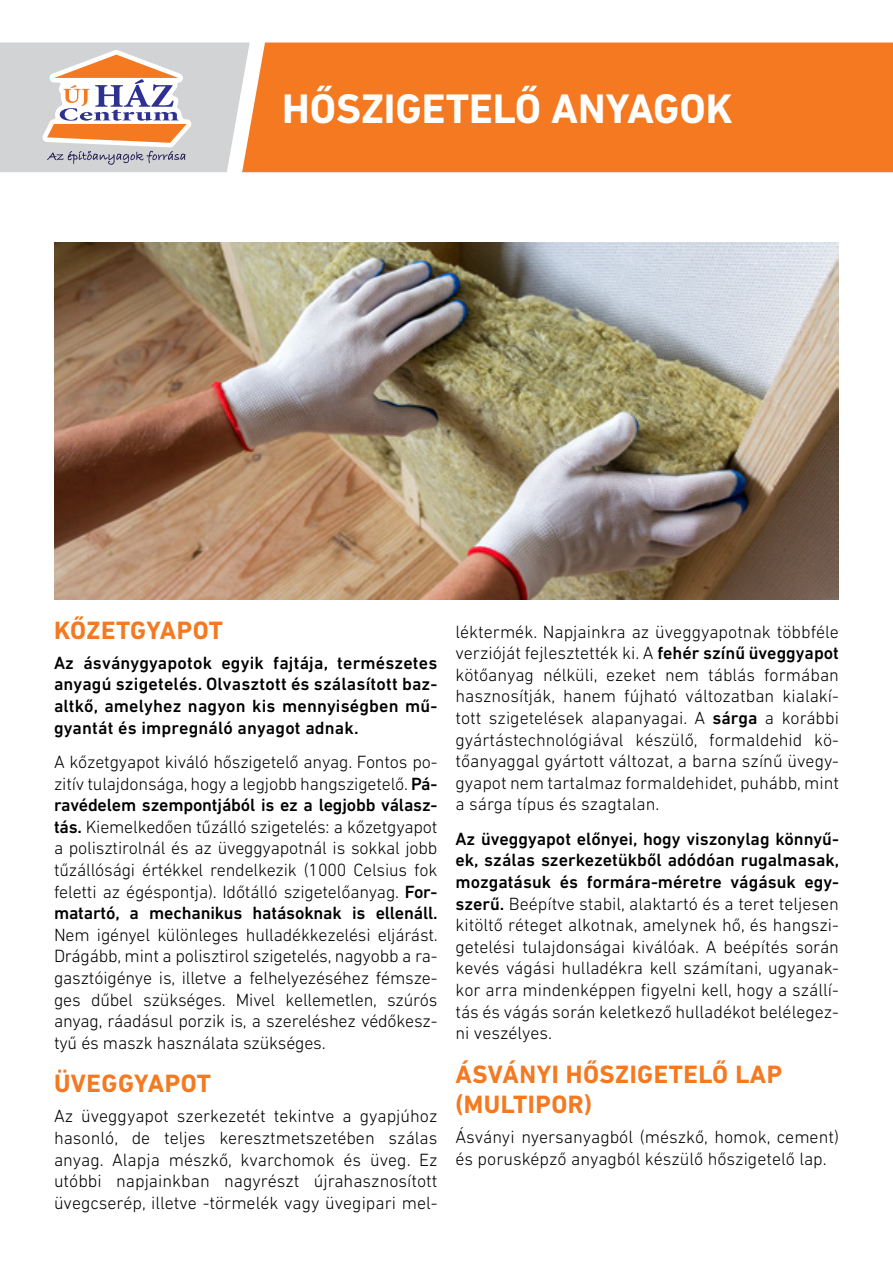
<style>
.page{position:relative;width:893px;height:1263px;background:#fff}
.page>*{position:absolute;margin:0;border:0;box-sizing:border-box;transform-origin:0 0}
.t1{font:700 42px "DIN Next LT Pro";color:#fff}
.t2{font:700 25.5px/30.6px "DIN Next LT Pro";letter-spacing:.02em;color:#f47920}
.t3{font:300 18px/21.6px "DIN Next LT Pro";color:#000;text-align:justify}
.t4{font:500 18px/21.6px "DIN Next LT Pro";letter-spacing:.01em;color:#000;text-align:justify}
.s1{font-weight:500}
</style>
<div class="page">
<div style="left:250px;top:43px;width:643px;height:129px;background:#f47920"></div>
<svg style="left:0;top:43px;width:250px;height:129px"></svg>
<img style="left:54px;top:242px;width:785px;height:358px">
<h1 class="t1" style="left:282px;top:84px;width:452px">HŐSZIGETELŐ ANYAGOK</h1>
<h2 class="t2" style="left:54px;top:615px;width:171px">KŐZETGYAPOT</h2>
<p class="t4" style="left:54px;top:652px;width:385px">Az ásványgyapotok egyik fajtája, természetes anyagú szigetelés. Olvasztott és szálasított baz&shy;altkő, amelyhez nagyon kis mennyiségben mű&shy;gyantát és impregnáló anyagot adnak.</p>
<p class="t3" style="left:54px;top:751px;width:385px">A kőzetgyapot kiváló hőszigetelő anyag. Fontos po&shy;zitív tulajdonsága, hogy a legjobb hangszigetelő. <span class="s1">Pá&shy;ravédelem szempontjából is ez a legjobb válasz&shy;tás.</span> Kiemelkedően tűzálló szigetelés: a kőzetgyapot a polisztirolnál és az üveggyapotnál is sokkal jobb tűzállósági értékkel rendelkezik (1000 Celsius fok feletti az égéspontja). Időtálló szigetelőanyag. <span class="s1">For&shy;matartó, a mechanikus hatásoknak is ellenáll.</span></p>
<p class="t3" style="left:54px;top:924px;width:385px">Nem igényel különleges hulladékkezelési eljárást.<br>Drágább, mint a polisztirol szigetelés, nagyobb a ra&shy;gasztóigénye is, illetve a felhelyezéséhez fémsze&shy;ges dűbel szükséges. Mivel kellemetlen, szúrós anyag, ráadásul porzik is, a szereléshez védőkesz&shy;tyű és maszk használata szükséges.</p>
<h2 class="t2" style="left:54px;top:1068px;width:158px">ÜVEGGYAPOT</h2>
<p class="t3" style="left:54px;top:1105px;width:385px">Az üveggyapot szerkezetét tekintve a gyapjúhoz hasonló, de teljes keresztmetszetében szálas anyag. Alapja mészkő, kvarchomok és üveg. Ez utóbbi napjainkban nagyrészt újrahasznosított üvegcserép, illetve -törmelék vagy üvegipari mel-</p>
<p class="t3" style="left:455px;top:620px;width:385px">léktermék. Napjainkra az üveggyapotnak többféle verzióját fejlesztették ki. A <span class="s1">fehér színű üveggyapot </span>kötőanyag nélküli, ezeket nem táblás formában hasznosítják, hanem fújható változatban kialakí&shy;tott szigetelések alapanyagai. A <span class="s1">sárga</span> a korábbi gyártástechnológiával készülő, formaldehid kö&shy;tőanyaggal gyártott változat, a barna színű üveg - gyapot nem tartalmaz formaldehidet, puhább, mint a sárga típus és szagtalan.</p>
<p class="t3" style="left:455px;top:828px;width:385px"><span class="s1">Az üveggyapot előnyei, hogy viszonylag könnyű&shy;ek, szálas szerkezetükből adódóan rugalmasak, mozgatásuk és formára-méretre vágásuk egy&shy;szerű.</span> Beépítve stabil, alaktartó és a teret teljesen kitöltő réteget alkotnak, amelynek hő, és hangszi&shy;getelési tulajdonságai kiválóak. A beépítés során kevés vágási hulladékra kell számítani, ugyanak&shy;kor arra mindenképpen figyelni kell, hogy a szállí&shy;tás és vágás során keletkező hulladékot belélegez&shy;ni veszélyes.</p>
<h2 class="t2" style="left:455px;top:1058px;width:328px">ÁSVÁNYI HŐSZIGETELŐ LAP (MULTIPOR)</h2>
<p class="t3" style="left:455px;top:1126px;width:385px">Ásványi nyersanyagból (mészkő, homok, cement) és porusképző anyagból készülő hőszigetelő lap.</p>
</div>
